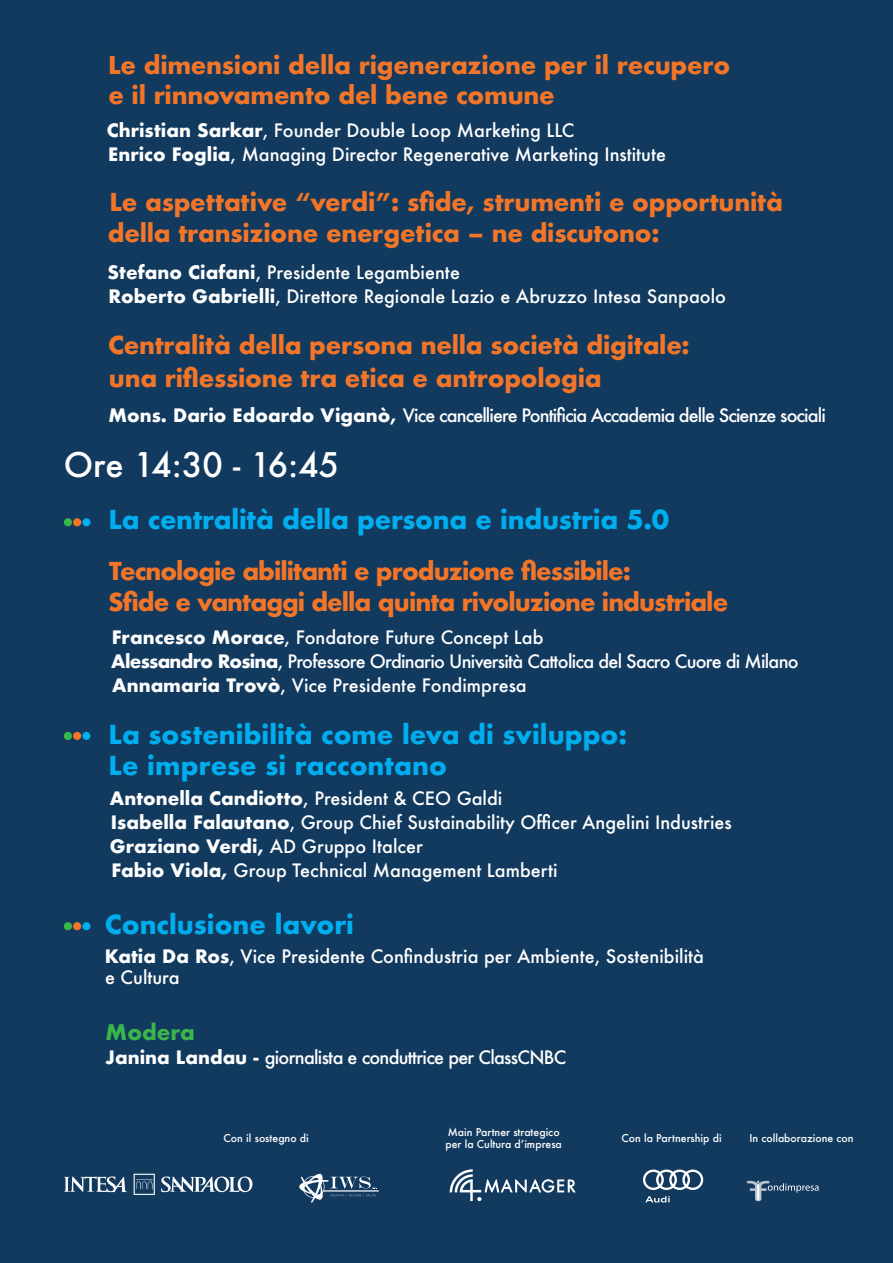
<style>
.page{position:relative;width:893px;height:1263px;background:#123a5f}
.page>*{position:absolute;margin:0;border:0;box-sizing:border-box;transform-origin:0 0}
.t1{font:500 33px "Futura";letter-spacing:-.005em;color:#fff}
.t2{font:700 25.5px "Futura";color:#00aeef}
.t3{font:700 24px "Futura";letter-spacing:-.01em;color:#f37528}
.t4{font:700 24px "Futura";letter-spacing:-.04em;color:#f37528}
.t5{font:700 21px "Futura";color:#39b54c}
.t6{font:500 18px "Futura";color:#fff}
.t7{font:500 18px "Futura";letter-spacing:-.04em;color:#fff}
.t8{font:500 18px "Futura";letter-spacing:-.05em;color:#fff}
.t9{font:500 10.5px "Futura";color:#fff}
.s1{font-weight:700}
</style>
<div class="page">
<svg style="left:64px;top:518px;width:27px;height:8px"></svg>
<svg style="left:64px;top:732px;width:27px;height:8px"></svg>
<svg style="left:64px;top:922px;width:27px;height:8px"></svg>
<svg style="left:450px;top:1169px;width:126px;height:32px"></svg>
<svg style="left:299px;top:1173px;width:80px;height:30px"></svg>
<svg style="left:161px;top:1176px;width:91px;height:16px"></svg>
<svg style="left:64px;top:1176px;width:63px;height:16px"></svg>
<svg style="left:134px;top:1174px;width:21px;height:21px"></svg>
<svg style="left:747px;top:1181px;width:72px;height:20px"></svg>
<svg style="left:645px;top:1196px;width:25px;height:6px"></svg>
<svg style="left:643px;top:1169px;width:60px;height:21px"></svg>
<p class="t3" style="left:108px;top:47px;width:624px">Le dimensioni della rigenerazione per il recupero</p>
<p class="t3" style="left:108px;top:78px;width:448px">e il rinnovamento del bene comune</p>
<p class="t6" style="left:107px;top:118px;width:469px"><span class="s1">Christian Sarkar</span>, Founder Double Loop Marketing LLC</p>
<p class="t6" style="left:108px;top:142px;width:559px"><span class="s1">Enrico Foglia</span>, Managing Director Regenerative Marketing Institute</p>
<p class="t3" style="left:109px;top:185px;width:675px">Le aspettative “verdi”: sfide, strumenti e opportunità</p>
<p class="t3" style="left:108px;top:216px;width:553px">della transizione energetica – ne discutono:</p>
<p class="t6" style="left:107px;top:260px;width:354px"><span class="s1">Stefano Ciafani</span>, Presidente Legambiente</p>
<p class="t6" style="left:109px;top:284px;width:619px"><span class="s1">Roberto Gabrielli</span>, Direttore Regionale Lazio e Abruzzo Intesa Sanpaolo</p>
<p class="t3" style="left:108px;top:328px;width:583px">Centralità della persona nella società digitale:</p>
<p class="t3" style="left:109px;top:361px;width:494px">una riflessione tra etica e antropologia</p>
<p class="t8" style="left:109px;top:403px;width:719px"><span class="s1">Mons. Dario Edoardo Viganò,</span> Vice cancelliere Pontificia Accademia delle Scienze sociali</p>
<p class="t1" style="left:64px;top:442px;width:277px">Ore 14:30 - 16:45</p>
<p class="t2" style="left:108px;top:501px;width:562px">La centralità della persona e industria 5.0</p>
<p class="t4" style="left:109px;top:554px;width:523px">Tecnologie abilitanti e produzione flessibile:</p>
<p class="t4" style="left:108px;top:585px;width:621px">Sfide e vantaggi della quinta rivoluzione industriale</p>
<p class="t6" style="left:112px;top:625px;width:433px"><span class="s1">Francesco Morace</span>, Fondatore Future Concept Lab</p>
<p class="t7" style="left:111px;top:649px;width:689px"><span class="s1">Alessandro Rosina</span>, Professore Ordinario Università Cattolica del Sacro Cuore di Milano</p>
<p class="t6" style="left:112px;top:673px;width:416px"><span class="s1">Annamaria Trovò</span>, Vice Presidente Fondimpresa</p>
<p class="t2" style="left:108px;top:716px;width:520px">La sostenibilità come leva di sviluppo:</p>
<p class="t2" style="left:109px;top:747px;width:340px">Le imprese si raccontano</p>
<p class="t6" style="left:110px;top:786px;width:394px"><span class="s1">Antonella Candiotto</span>, President &amp; CEO Galdi</p>
<p class="t6" style="left:111px;top:810px;width:622px"><span class="s1">Isabella Falautano</span>, Group Chief Sustainability Officer Angelini Industries</p>
<p class="t6" style="left:110px;top:834px;width:314px"><span class="s1">Graziano Verdi,</span> AD Gruppo Italcer</p>
<p class="t6" style="left:111px;top:858px;width:448px"><span class="s1">Fabio Viola,</span> Group Technical Management Lamberti</p>
<p class="t2" style="left:105px;top:906px;width:251px">Conclusione lavori</p>
<p class="t6" style="left:105px;top:943px;width:601px"><span class="s1">Katia Da Ros</span>, Vice Presidente Confindustria per Ambiente, Sostenibilità</p>
<p class="t6" style="left:105px;top:964px;width:76px">e Cultura</p>
<p class="t5" style="left:106px;top:1017px;width:91px">Modera</p>
<p class="t7" style="left:106px;top:1045px;width:462px"><span class="s1">Janina Landau -</span> giornalista e conduttrice per ClassCNBC</p>
<p class="t9" style="left:448px;top:1124px;width:113px">Main Partner strategico</p>
<p class="t9" style="left:445px;top:1137px;width:118px">per la Cultura d’impresa</p>
<p class="t9" style="left:224px;top:1131px;width:87px">Con il sostegno di</p>
<p class="t9" style="left:621px;top:1131px;width:102px">Con la Partnership di</p>
<p class="t9" style="left:749px;top:1131px;width:106px">In collaborazione con</p>
</div>
